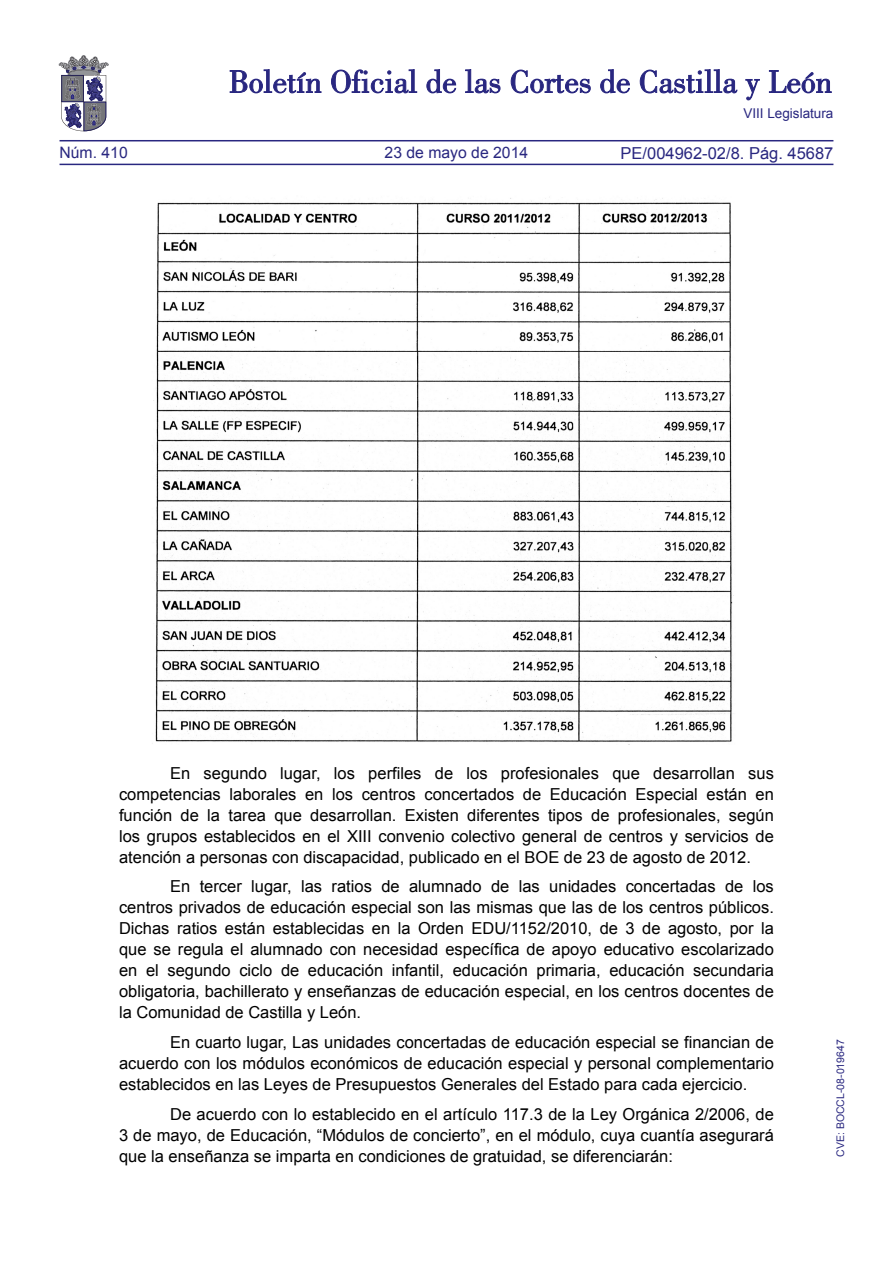
<style>
.page{position:relative;width:893px;height:1263px;background:#fff}
.page>*{position:absolute;margin:0;border:0;box-sizing:border-box;transform-origin:0 0}
.TEXTO_NORMAL{font:16.5px/21px "Arial";color:#000;text-align:justify}
.t1{font:16.5px "Arial";color:#292780}
.t2{font:15.75px "Arial";color:#292780}
.t3{font:13.5px "Arial";color:#292780}
.TEXTO_NORMAL-2{font:10.5px "Arial";color:#292780}
</style>
<div class="page">
<hr style="left:60px;top:164px;width:773px;height:1px;background:#292780">
<hr style="left:60px;top:140px;width:773px;height:1px;background:#292780">
<svg style="left:230px;top:69px;width:91px;height:24px"></svg>
<svg style="left:331px;top:69px;width:86px;height:24px"></svg>
<svg style="left:426px;top:69px;width:30px;height:24px"></svg>
<svg style="left:465px;top:69px;width:35px;height:24px"></svg>
<svg style="left:511px;top:70px;width:80px;height:23px"></svg>
<svg style="left:600px;top:69px;width:30px;height:24px"></svg>
<svg style="left:640px;top:69px;width:97px;height:24px"></svg>
<svg style="left:745px;top:79px;width:15px;height:21px"></svg>
<svg style="left:769px;top:70px;width:62px;height:23px"></svg>
<svg style="left:59px;top:55px;width:49px;height:76px"></svg>
<img style="left:153px;top:198px;width:581px;height:547px">
<p class="t2" style="left:60px;top:142px;width:70px">Núm. 410</p>
<p class="t2" style="left:385px;top:142px;width:145px">23 de mayo de 2014</p>
<p class="t3" style="left:743px;top:105px;width:92px">VIII Legislatura</p>
<p class="t1" style="left:621px;top:142px;width:214px">PE/004962-02/8. Pág. 45687</p>
<p class="TEXTO_NORMAL" style="left:119px;top:763px;width:656px;text-indent:51px">En segundo lugar, los perfiles de los profesionales que desarrollan sus competencias laborales en los centros concertados de Educación Especial están en función de la tarea que desarrollan. Existen diferentes tipos de profesionales, según los grupos establecidos en el XIII convenio colectivo general de centros y servicios de atención a personas con discapacidad, publicado en el BOE de 23 de agosto de 2012.</p>
<p class="TEXTO_NORMAL" style="left:119px;top:876px;width:656px;text-indent:51px">En tercer lugar, las ratios de alumnado de las unidades concertadas de los centros privados de educación especial son las mismas que las de los centros públicos.<br>Dichas ratios están establecidas en la Orden EDU/1152/2010, de 3 de agosto, por la que se regula el alumnado con necesidad específica de apoyo educativo escolarizado en el segundo ciclo de educación infantil, educación primaria, educación secundaria obligatoria, bachillerato y enseñanzas de educación especial, en los centros docentes de la Comunidad de Castilla y León.</p>
<p class="TEXTO_NORMAL" style="left:119px;top:1032px;width:656px;text-indent:51px">En cuarto lugar, Las unidades concertadas de educación especial se financian de acuerdo con los módulos económicos de educación especial y personal complementario establecidos en las Leyes de Presupuestos Generales del Estado para cada ejercicio.</p>
<p class="TEXTO_NORMAL" style="left:119px;top:1103px;width:656px;text-indent:51px">De acuerdo con lo establecido en el artículo 117.3 de la Ley Orgánica 2/2006, de 3 de mayo, de Educación, “Módulos de concierto”, en el módulo, cuya cuantía asegurará que la enseñanza se imparta en condiciones de gratuidad, se diferenciarán:</p>
<p class="TEXTO_NORMAL-2" style="left:834px;top:1157px;width:119px;rotate:-90deg">CVE: BOCCL-08-019647</p>
</div>
